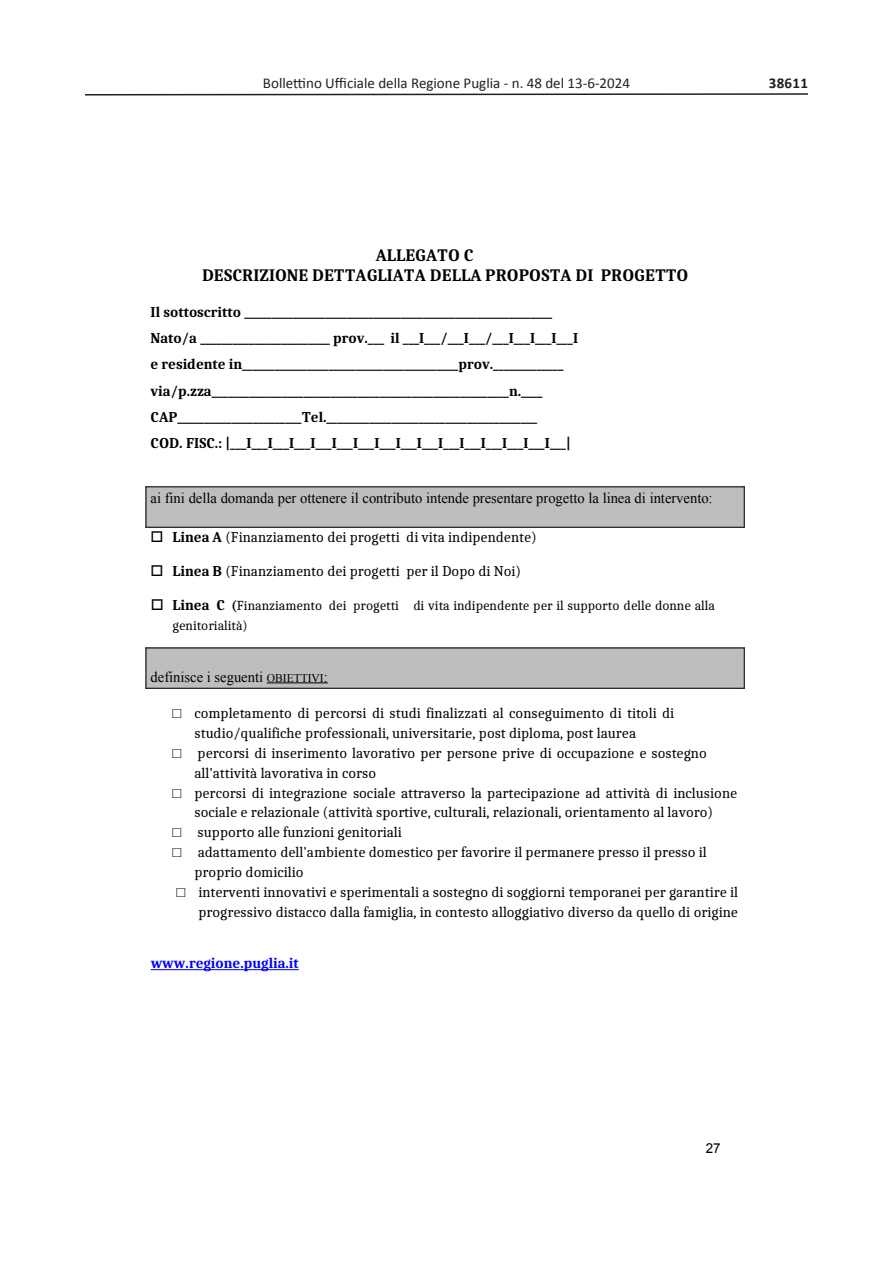
<style>
.page{position:relative;width:893px;height:1263px;background:#fff}
.page>*{position:absolute;margin:0;border:0;box-sizing:border-box;transform-origin:0 0}
.t1{font:700 17.4px/20.4px "Caladea";color:#000}
.t2{font:15px/19.6px "Caladea";color:#000}
.t3{font:700 15px/26.2px "Caladea";color:#000}
.t4{font:15px "Times New Roman";color:#000}
.t5{font:15px "Calibri";color:#231f20}
.t6{font:700 15px "Caladea";color:#00f}
.t7{font:700 15px "Calibri";letter-spacing:.015em;color:#231f20}
.t8{font:13.65px/20.1px "Caladea";color:#000}
.t9{font:13.65px "Arial";color:#000}
.s1{font-weight:700}
.s2{font-weight:700;font-size:15px}
.s3{font-size:11.85px}
.s4{font-family:"Liberation Serif"}
</style>
<div class="page">
<svg style="left:85px;top:93px;width:723px;height:3px"></svg>
<div style="left:145px;top:486px;width:600px;height:42px;background:#bebebe"></div>
<hr style="left:146px;top:486px;width:599px;height:1px;background:#000">
<hr style="left:744px;top:486px;width:1px;height:42px;background:#000">
<hr style="left:146px;top:527px;width:599px;height:1px;background:#000">
<hr style="left:146px;top:486px;width:1px;height:42px;background:#000">
<div style="left:145px;top:647px;width:600px;height:42px;background:#bebebe"></div>
<hr style="left:267px;top:683px;width:57px;height:1px;background:#000">
<hr style="left:146px;top:647px;width:599px;height:1px;background:#000">
<hr style="left:744px;top:647px;width:1px;height:42px;background:#000">
<hr style="left:146px;top:688px;width:599px;height:1px;background:#000">
<hr style="left:146px;top:647px;width:1px;height:42px;background:#000">
<hr style="left:151px;top:969px;width:148px;height:1px;background:#00f">
<p class="t5" style="left:263px;top:74px;width:369px">Bollettino Ufficiale della Regione Puglia - n. 48 del 13-6-2024</p>
<p class="t7" style="left:769px;top:72px;width:41px">38611</p>
<p class="t1" style="left:202px;top:246px;width:488px;text-indent:174px">ALLEGATO C<br>DESCRIZIONE DETTAGLIATA DELLA PROPOSTA DI PROGETTO</p>
<p class="t3" style="left:151px;top:299px;width:429px">Il sottoscritto _________________________________________________________ Nato/a ________________________ prov.___ il ___I___/___I___/___I___I___I___I e residente in________________________________________prov._____________ via/p.zza_______________________________________________________n.____ CAP_______________________Tel._______________________________________<br>COD. FISC.: |___I___I___I___I___I___I___I___I___I___I___I___I___I___I___I___|</p>
<p class="t4" style="left:151px;top:493px;width:563px">ai fini della domanda per ottenere il contributo intende presentare progetto la linea di intervento:</p>
<p class="t2" style="left:151px;top:528px;width:388px">□ <span class="s1">Linea A</span> (Finanziamento dei progetti di vita indipendente)</p>
<p class="t2" style="left:151px;top:562px;width:372px">□ <span class="s1">Linea B</span> (Finanziamento dei progetti per il Dopo di Noi)</p>
<p class="t8" style="left:173px;top:596px;width:544px;text-indent:-22px">□ <span class="s2">Linea C</span> <span class="s1">(</span>Finanziamento dei progetti di vita indipendente per il supporto delle donne alla genitorialità)</p>
<p class="t4" style="left:151px;top:671px;width:179px">definisce i seguenti <span class="s3">OBIETTIVI</span> :</p>
<p class="t2" style="left:194px;top:704px;width:481px;text-indent:-22px"><span class="s4">□</span> completamento di percorsi di studi finalizzati al conseguimento di titoli di studio/qualifiche professionali, universitarie, post diploma, post laurea</p>
<p class="t2" style="left:194px;top:744px;width:514px;text-indent:-22px"><span class="s4">□</span> percorsi di inserimento lavorativo per persone prive di occupazione e sostegno all'attività lavorativa in corso</p>
<p class="t2" style="left:173px;top:784px;width:566px;text-align:center"><span class="s4">□</span> percorsi di integrazione sociale attraverso la partecipazione ad attività di inclusione sociale e relazionale (attività sportive, culturali, relazionali, orientamento al lavoro)</p>
<p class="t2" style="left:173px;top:824px;width:231px"><span class="s4">□</span> supporto alle funzioni genitoriali</p>
<p class="t2" style="left:194px;top:844px;width:514px;text-indent:-22px"><span class="s4">□</span> adattamento dell'ambiente domestico per favorire il permanere presso il presso il proprio domicilio</p>
<p class="t2" style="left:177px;top:883px;width:563px;line-height:20.1px;text-align:right"><span class="s4">□</span> interventi innovativi e sperimentali a sostegno di soggiorni temporanei per garantire il progressivo distacco dalla famiglia, in contesto alloggiativo diverso da quello di origine</p>
<p class="t6" style="left:151px;top:957px;width:150px">www.regione.puglia.it</p>
<p class="t9" style="left:706px;top:1139px;width:16px">27</p>
</div>
